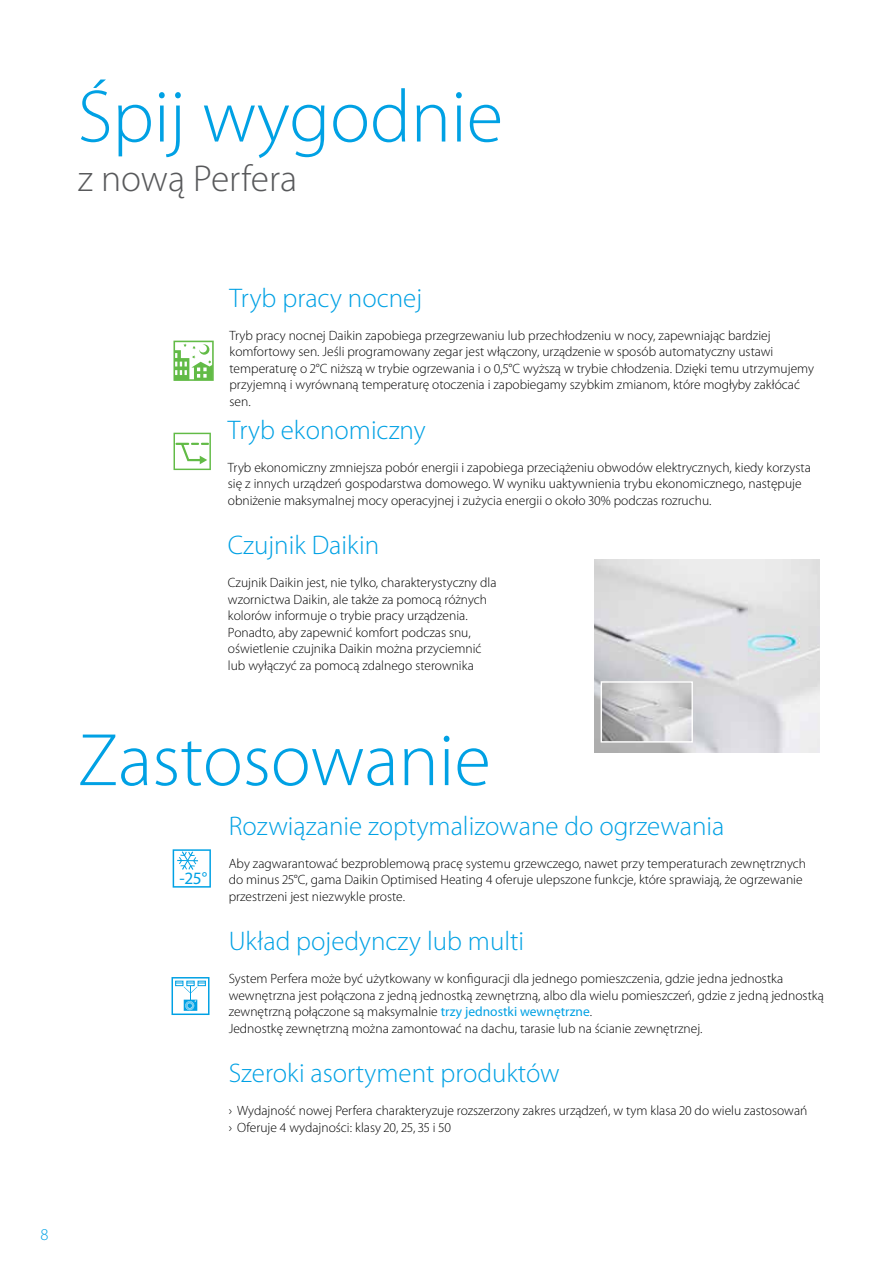
<style>
.page{position:relative;width:893px;height:1263px;background:#fff}
.page>*{position:absolute;margin:0;border:0;box-sizing:border-box;transform-origin:0 0}
.t1{font:300 75px "Myriad Pro";color:#00a1e4}
.t2{font:300 37.5px "Myriad Pro";color:#58595b}
.t3{font:300 27px "Myriad Pro";color:#00a1e4}
.t4{font:17.4px "Myriad Pro";color:#00a1e4}
.t5{font:300 16.5px "Myriad Pro";color:#00a1e4}
.t6{font:300 13.5px/16.5px "Myriad Pro";color:#000}
.s1{font-weight:400;color:#00a1e4}
</style>
<div class="page">
<svg style="left:173px;top:849px;width:38px;height:39px"></svg>
<svg style="left:173px;top:341px;width:41px;height:40px"></svg>
<img style="left:594px;top:559px;width:225px;height:193px">
<img style="left:603px;top:683px;width:88px;height:58px">
<div style="left:601px;top:681px;width:92px;height:62px;border:1px solid #fff"></div>
<svg style="left:172px;top:977px;width:37px;height:38px"></svg>
<svg style="left:174px;top:433px;width:37px;height:37px"></svg>
<h1 class="t1" style="left:78px;top:75px;width:427px">Śpij wygodnie</h1>
<h2 class="t2" style="left:78px;top:158px;width:221px">z nową Perfera</h2>
<h3 class="t3" style="left:230px;top:283px;width:194px">Tryb pracy nocnej</h3>
<p class="t6" style="left:230px;top:327px;width:586px">Tryb pracy nocnej Daikin zapobiega przegrzewaniu lub przechłodzeniu w nocy, zapewniając bardziej komfortowy sen. Jeśli programowany zegar jest włączony, urządzenie w sposób automatyczny ustawi temperaturę o 2°C niższą w trybie ogrzewania i o 0,5°C wyższą w trybie chłodzenia. Dzięki temu utrzymujemy przyjemną i wyrównaną temperaturę otoczenia i zapobiegamy szybkim zmianom, które mogłyby zakłócać sen.</p>
<h3 class="t3" style="left:228px;top:415px;width:199px">Tryb ekonomiczny</h3>
<p class="t6" style="left:228px;top:459px;width:584px">Tryb ekonomiczny zmniejsza pobór energii i zapobiega przeciążeniu obwodów elektrycznych, kiedy korzysta się z innych urządzeń gospodarstwa domowego. W wyniku uaktywnienia trybu ekonomicznego, następuje obniżenie maksymalnej mocy operacyjnej i zużycia energii o około 30% podczas rozruchu.</p>
<h3 class="t3" style="left:228px;top:530px;width:153px">Czujnik Daikin</h3>
<p class="t6" style="left:228px;top:574px;width:270px">Czujnik Daikin jest, nie tylko, charakterystyczny dla wzornictwa Daikin, ale także za pomocą różnych kolorów informuje o trybie pracy urządzenia.<br>Ponadto, aby zapewnić komfort podczas snu, oświetlenie czujnika Daikin można przyciemnić lub wyłączyć za pomocą zdalnego sterownika</p>
<h1 class="t1" style="left:78px;top:719px;width:415px">Zastosowanie</h1>
<p class="t4" style="left:179px;top:867px;width:29px">-25°</p>
<h3 class="t3" style="left:229px;top:811px;width:497px">Rozwiązanie zoptymalizowane do ogrzewania</h3>
<p class="t6" style="left:229px;top:855px;width:579px">Aby zagwarantować bezproblemową pracę systemu grzewczego, nawet przy temperaturach zewnętrznych do minus 25°C, gama Daikin Optimised Heating 4 oferuje ulepszone funkcje, które sprawiają, że ogrzewanie przestrzeni jest niezwykle proste.</p>
<h3 class="t3" style="left:229px;top:926px;width:297px">Układ pojedynczy lub multi</h3>
<p class="t6" style="left:229px;top:970px;width:597px">System Perfera może być użytkowany w konfiguracji dla jednego pomieszczenia, gdzie jedna jednostka wewnętrzna jest połączona z jedną jednostką zewnętrzną, albo dla wielu pomieszczeń, gdzie z jedną jednostką zewnętrzną połączone są maksymalnie <span class="s1">trzy jednostki wewnętrzne</span>.<br>Jednostkę zewnętrzną można zamontować na dachu, tarasie lub na ścianie zewnętrznej.</p>
<h3 class="t3" style="left:229px;top:1058px;width:332px">Szeroki asortyment produktów</h3>
<p class="t6" style="left:229px;top:1102px;width:580px">› Wydajność nowej Perfera charakteryzuje rozszerzony zakres urządzeń, w tym klasa 20 do wielu zastosowań › Oferuje 4 wydajności: klasy 20, 25, 35 i 50</p>
<p class="t5" style="left:40px;top:1225px;width:10px">8</p>
</div>
